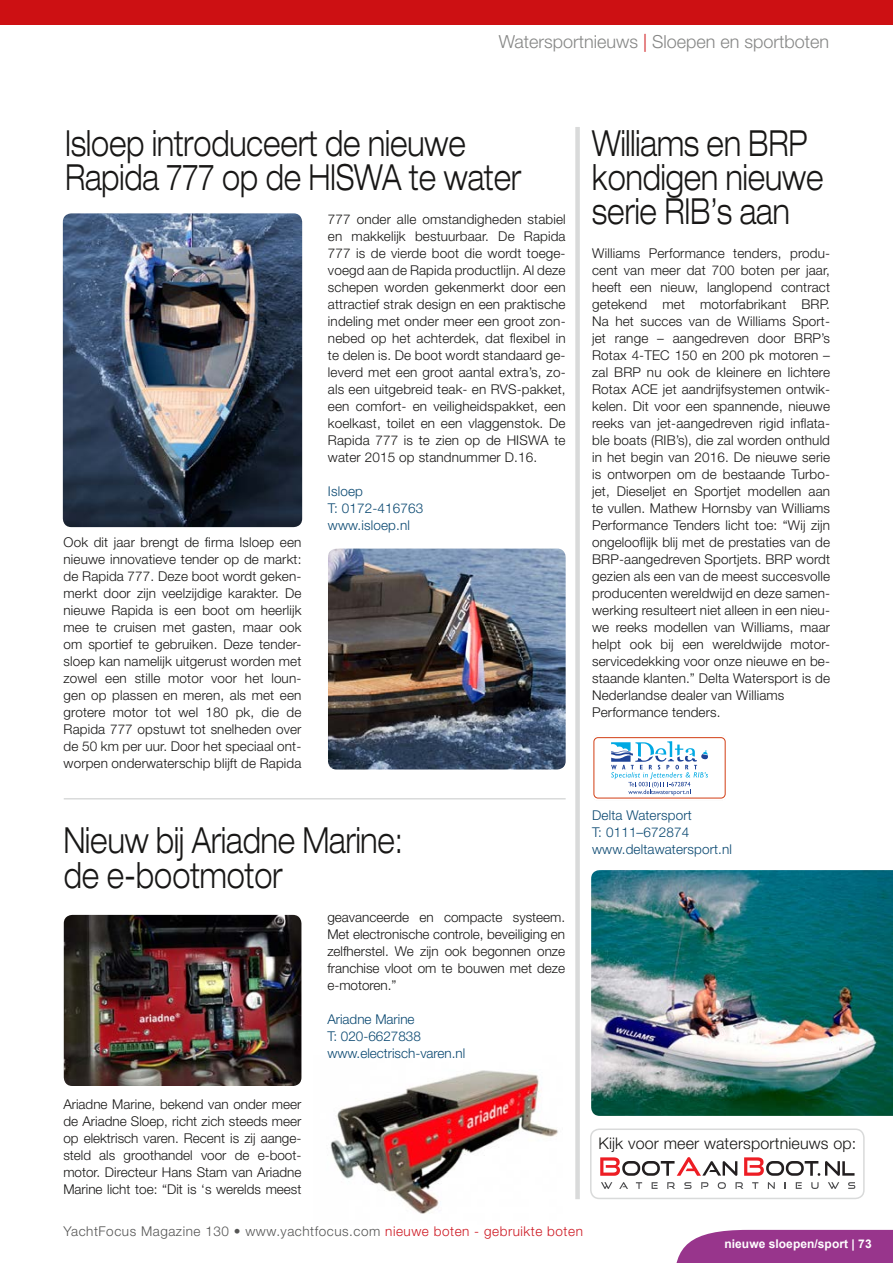
<style>
.page{position:relative;width:893px;height:1263px;background:#fff}
.page>*{position:absolute;margin:0;border:0;box-sizing:border-box;transform-origin:0 0}
.t1{font:300 expanded 36px/34px "Helvetica Neue";color:#181716;scale:.75 1}
.t2{font:300 18px "Helvetica Neue";color:#868786}
.t3{font:300 16.05px "Helvetica Neue";letter-spacing:.01em;color:#181716}
.t4{font:300 13.5px/17px "Helvetica Neue";letter-spacing:.01em;color:#181716;text-align:justify}
.t5{font:300 13.5px/17px "Helvetica Neue";letter-spacing:.01em;color:#0a4871}
.t6{font:300 13.5px "Helvetica Neue";letter-spacing:.04em;color:#565655}
.t7{font:700 12px "Arial";letter-spacing:.005em;color:#fff}
.s1{color:#cd1013}
.s2{color:#ce1a24}
</style>
<div class="page">
<img style="left:330px;top:1070px;width:228px;height:144px">
<div style="left:0;top:0;width:893px;height:25px;background:#cd1013"></div>
<hr style="left:64px;top:798px;width:502px;height:1px;background:#d9dada">
<div style="left:676px;top:1230px;width:217px;height:33px;background:#98358c"></div>
<div style="left:590px;top:1128px;width:275px;height:71px;border:2px solid #d9dada;border-radius:9px"></div>
<svg style="left:600px;top:1157px;width:137px;height:19px"></svg>
<svg style="left:744px;top:1157px;width:110px;height:19px"></svg>
<svg style="left:601px;top:1182px;width:11px;height:7px"></svg>
<svg style="left:619px;top:1182px;width:9px;height:7px"></svg>
<svg style="left:636px;top:1182px;width:6px;height:7px"></svg>
<svg style="left:652px;top:1182px;width:6px;height:7px"></svg>
<svg style="left:667px;top:1182px;width:8px;height:7px"></svg>
<svg style="left:684px;top:1182px;width:7px;height:7px"></svg>
<svg style="left:701px;top:1182px;width:7px;height:7px"></svg>
<svg style="left:718px;top:1182px;width:8px;height:7px"></svg>
<svg style="left:735px;top:1182px;width:8px;height:7px"></svg>
<svg style="left:752px;top:1182px;width:6px;height:7px"></svg>
<svg style="left:768px;top:1182px;width:7px;height:7px"></svg>
<svg style="left:796px;top:1182px;width:6px;height:7px"></svg>
<svg style="left:811px;top:1182px;width:7px;height:7px"></svg>
<svg style="left:828px;top:1182px;width:11px;height:7px"></svg>
<svg style="left:848px;top:1182px;width:7px;height:7px"></svg>
<div style="left:575px;top:127px;width:5px;height:1072px;background:#d9dada"></div>
<img style="left:63px;top:213px;width:239px;height:314px">
<img style="left:64px;top:915px;width:237px;height:171px">
<img style="left:591px;top:870px;width:302px;height:246px">
<img style="left:328px;top:549px;width:238px;height:220px">
<svg style="left:593px;top:737px;width:133px;height:62px"></svg>
<h2 class="t2" style="left:499px;top:31px;width:332px">Watersportnieuws <span class="s1">|</span> Sloepen en sportboten</h2>
<h1 class="t1" style="left:65px;top:126px;width:610px">Isloep introduceert de nieuwe<br>Rapida 777 op de HISWA te water</h1>
<h1 class="t1" style="left:592px;top:126px;width:310px">Williams en BRP kondigen nieuwe</h1>
<p class="t4" style="left:328px;top:211px;width:239px">777 onder alle omstandigheden stabiel</p>
<h1 class="t1" style="left:592px;top:194px;width:265px">serie RIB’s aan</h1>
<p class="t4" style="left:64px;top:534px;width:239px">Ook dit jaar brengt de firma Isloep een nieuwe innovatieve tender op de markt: de Rapida 777. Deze boot wordt geken&shy;merkt door zijn veelzijdige karakter. De nieuwe Rapida is een boot om heerlijk mee te cruisen met gasten, maar ook om sportief te gebruiken. Deze tender&shy;sloep kan namelijk uitgerust worden met zowel een stille motor voor het loun&shy;gen op plassen en meren, als met een grotere motor tot wel 180 pk, die de Rapida 777 opstuwt tot snelheden over de 50 km per uur. Door het speciaal ont&shy;worpen onderwaterschip blijft de Rapida</p>
<p class="t4" style="left:328px;top:228px;width:239px">en makkelijk bestuurbaar. De Rapida 777 is de vierde boot die wordt toege&shy;voegd aan de Rapida productlijn. Al deze schepen worden gekenmerkt door een attractief strak design en een praktische indeling met onder meer een groot zon&shy;nebed op het achterdek, dat flexibel in te delen is. De boot wordt standaard ge&shy;leverd met een groot aantal extra’s, zo&shy;als een uitgebreid teak- en RVS-pakket, een comfort- en veiligheidspakket, een koelkast, toilet en een vlaggenstok. De Rapida 777 is te zien op de HISWA te water 2015 op standnummer D.16.</p>
<p class="t5" style="left:328px;top:483px;width:97px">Isloep<br>T: 0172-416763 www.isloep.nl</p>
<h1 class="t1" style="left:64px;top:823px;width:453px">Nieuw bij Ariadne Marine:</h1>
<h1 class="t1" style="left:64px;top:857px;width:293px">de e-bootmotor</h1>
<p class="t4" style="left:327px;top:908px;width:239px">geavanceerde en compacte systeem.<br>Met electronische controle, beveiliging en zelfherstel. We zijn ook begonnen onze franchise vloot om te bouwen met deze e-motoren.”</p>
<p class="t5" style="left:327px;top:1010px;width:140px">Ariadne Marine<br>T: 020-6627838 www.electrisch-varen.nl</p>
<p class="t4" style="left:592px;top:245px;width:239px;text-align:left">Williams Performance tenders, produ&shy;cent van meer dat 700 boten per jaar, heeft een nieuw, langlopend contract getekend met motorfabrikant BRP.<br>Na het succes van de Williams Sport&shy;jet range – aangedreven door BRP’s Rotax 4-TEC 150 en 200 pk motoren – zal BRP nu ook de kleinere en lichtere Rotax ACE jet aandrijfsystemen ontwik&shy;kelen. Dit voor een spannende, nieuwe reeks van jet-aangedreven rigid inflata&shy;ble boats (RIB’s), die zal worden onthuld in het begin van 2016. De nieuwe serie is ontworpen om de bestaande Turbo&shy;jet, Dieseljet en Sportjet modellen aan te vullen. Mathew Hornsby van Williams Performance Tenders licht toe: “Wij zijn ongelooflijk blij met de prestaties van de BRP-aangedreven Sportjets. BRP wordt gezien als een van de meest succesvolle producenten wereldwijd en deze samen&shy;werking resulteert niet alleen in een nieu&shy;we reeks modellen van Williams, maar helpt ook bij een wereldwijde motor&shy;servicedekking voor onze nieuwe en be&shy;staande klanten.” Delta Watersport is de Nederlandse dealer van Williams Performance tenders.</p>
<p class="t5" style="left:592px;top:806px;width:101px">Delta Watersport<br>T: 0111–672874</p>
<p class="t5" style="left:592px;top:840px;width:141px">www.deltawatersport.nl</p>
<p class="t4" style="left:63px;top:1095px;width:240px">Ariadne Marine, bekend van onder meer de Ariadne Sloep, richt zich steeds meer op elektrisch varen. Recent is zij aange&shy;steld als groothandel voor de e-boot&shy;motor. Directeur Hans Stam van Ariadne Marine licht toe: “Dit is ‘s werelds meest</p>
<p class="t6" style="left:64px;top:1223px;width:521px">YachtFocus Magazine 130 • www.yachtfocus.com <span class="s2">nieuwe boten - gebruikte boten</span></p>
<p class="t3" style="left:598px;top:1133px;width:259px">Kijk voor meer watersportnieuws op:</p>
<p class="t7" style="left:724px;top:1236px;width:149px">nieuwe sloepen/sport | 73</p>
</div>
